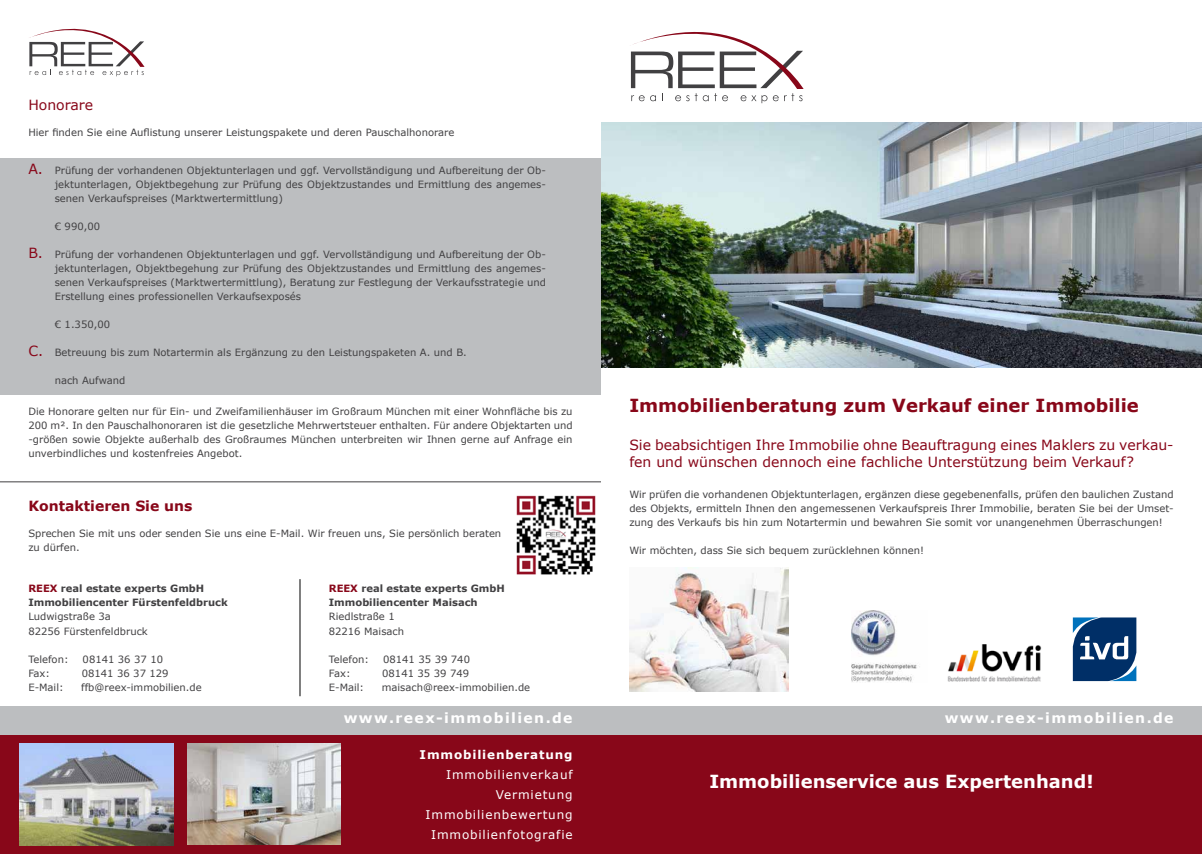
<style>
.page{position:relative;width:1202px;height:854px;background:#fff}
.page>*{position:absolute;margin:0;border:0;box-sizing:border-box;transform-origin:0 0}
.t1{font:700 18px "Verdana";color:#880719}
.t2{font:700 18px "Verdana";color:#fff}
.t3{font:14px/16.8px "Verdana";color:#880719}
.t4{font:700 14px "Verdana";letter-spacing:.1em;color:#fff}
.t5{font:700 14px "Verdana";color:#880719}
.t6{font:12px/20.1px "Verdana";letter-spacing:.07em;color:#fff;text-align:right}
.t7{font:700 12px "Verdana";letter-spacing:.07em;color:#fff}
.t8{font:10px/14px "Verdana";color:#414042;text-align:justify}
.t9{font:700 10px/14px "Verdana";color:#414042}
.s1{color:#880719}
</style>
<div class="page">
<svg style="left:630px;top:31px;width:174px;height:72px"></svg>
<svg style="left:1073px;top:617px;width:63px;height:63px"></svg>
<img style="left:947px;top:644px;width:95px;height:38px">
<img style="left:851px;top:610px;width:66px;height:72px">
<hr style="left:299px;top:579px;width:1px;height:117px;background:#000">
<svg style="left:29px;top:28px;width:116px;height:48px"></svg>
<hr style="left:0;top:481px;width:601px;height:1px;background:#414042">
<div style="left:0;top:734px;width:1202px;height:119px;background:#880719"></div>
<div style="left:0;top:706px;width:1202px;height:28px;background:#bcbec0"></div>
<img style="left:601px;top:122px;width:601px;height:245px">
<img style="left:630px;top:567px;width:158px;height:124px">
<div style="left:0;top:158px;width:601px;height:236px;background:#bcbec0"></div>
<img style="left:20px;top:743px;width:153px;height:102px">
<img style="left:187px;top:743px;width:153px;height:101px">
<img style="left:516px;top:495px;width:80px;height:80px">
<h2 class="t3" style="left:28px;top:96px;width:66px">Honorare</h2>
<p class="t8" style="left:28px;top:125px;width:428px">Hier finden Sie eine Auflistung unserer Leistungspakete und deren Pauschalhonorare</p>
<h2 class="t3" style="left:28px;top:161px;width:16px">A.</h2>
<h2 class="t3" style="left:28px;top:245px;width:16px">B.</h2>
<h2 class="t3" style="left:28px;top:343px;width:16px">C.</h2>
<p class="t8" style="left:55px;top:163px;width:493px">Prüfung der vorhandenen Objektunterlagen und ggf. Vervollständigung und Aufbereitung der Ob&shy;jektunterlagen, Objektbegehung zur Prüfung des Objektzustandes und Ermittlung des angemes&shy;senen Verkaufspreises (Marktwertermittlung)</p>
<p class="t8" style="left:55px;top:219px;width:47px">€ 990,00</p>
<p class="t8" style="left:55px;top:247px;width:493px">Prüfung der vorhandenen Objektunterlagen und ggf. Vervollständigung und Aufbereitung der Ob&shy;jektunterlagen, Objektbegehung zur Prüfung des Objektzustandes und Ermittlung des angemes&shy;senen Verkaufspreises (Marktwertermittlung), Beratung zur Festlegung der Verkaufsstrategie und Erstellung eines professionellen Verkaufsexposés</p>
<p class="t8" style="left:55px;top:317px;width:57px">€ 1.350,00</p>
<p class="t8" style="left:55px;top:345px;width:413px">Betreuung bis zum Notartermin als Ergänzung zu den Leistungspaketen A. und B.</p>
<p class="t8" style="left:55px;top:373px;width:72px">nach Aufwand</p>
<h1 class="t1" style="left:629px;top:392px;width:511px">Immobilienberatung zum Verkauf einer Immobilie</h1>
<h2 class="t3" style="left:629px;top:436px;width:546px">Sie beabsichtigen Ihre Immobilie ohne Beauftragung eines Maklers zu verkau&shy;fen und wünschen dennoch eine fachliche Unterstützung beim Verkauf?</h2>
<p class="t8" style="left:629px;top:487px;width:546px">Wir prüfen die vorhandenen Objektunterlagen, ergänzen diese gegebenenfalls, prüfen den baulichen Zustand des Objekts, ermitteln Ihnen den angemessenen Verkaufspreis Ihrer Immobilie, beraten Sie bei der Umset&shy;zung des Verkaufs bis hin zum Notartermin und bewahren Sie somit vor unangenehmen Überraschungen!</p>
<p class="t8" style="left:629px;top:543px;width:296px">Wir möchten, dass Sie sich bequem zurücklehnen können!</p>
<p class="t8" style="left:28px;top:404px;width:546px">Die Honorare gelten nur für Ein- und Zweifamilienhäuser im Großraum München mit einer Wohnfläche bis zu 200 m². In den Pauschalhonoraren ist die gesetzliche Mehrwertsteuer enthalten. Für andere Objektarten und -größen sowie Objekte außerhalb des Großraumes München unterbreiten wir Ihnen gerne auf Anfrage ein unverbindliches und kostenfreies Angebot.</p>
<h2 class="t5" style="left:28px;top:496px;width:166px">Kontaktieren Sie uns</h2>
<p class="t8" style="left:28px;top:526px;width:474px">Sprechen Sie mit uns oder senden Sie uns eine E-Mail. Wir freuen uns, Sie persönlich beraten zu dürfen.</p>
<p class="t9" style="left:28px;top:581px;width:201px"><span class="s1">REEX</span> real estate experts GmbH<br>Immobiliencenter Fürstenfeldbruck</p>
<p class="t8" style="left:28px;top:609px;width:121px">Ludwigstraße 3a<br>82256 Fürstenfeldbruck</p>
<p class="t8" style="left:28px;top:651px;width:42px">Telefon:</p>
<p class="t8" style="left:83px;top:651px;width:82px">08141 36 37 10</p>
<p class="t8" style="left:28px;top:665px;width:23px">Fax:</p>
<p class="t8" style="left:82px;top:665px;width:88px">08141 36 37 129</p>
<p class="t8" style="left:28px;top:679px;width:37px">E-Mail:</p>
<p class="t8" style="left:81px;top:679px;width:122px">ffb@reex-immobilien.de</p>
<p class="t9" style="left:329px;top:581px;width:177px"><span class="s1">REEX</span> real estate experts GmbH<br>Immobiliencenter Maisach</p>
<p class="t8" style="left:329px;top:609px;width:77px">Riedlstraße 1<br>82216 Maisach</p>
<p class="t8" style="left:329px;top:651px;width:42px">Telefon:</p>
<p class="t8" style="left:383px;top:651px;width:88px">08141 35 39 740</p>
<p class="t8" style="left:329px;top:665px;width:23px">Fax:</p>
<p class="t8" style="left:382px;top:665px;width:88px">08141 35 39 749</p>
<p class="t8" style="left:329px;top:679px;width:37px">E-Mail:</p>
<p class="t8" style="left:382px;top:679px;width:150px">maisach@reex-immobilien.de</p>
<h2 class="t4" style="left:344px;top:708px;width:230px">www.reex-immobilien.de</h2>
<h2 class="t4" style="left:945px;top:708px;width:230px">www.reex-immobilien.de</h2>
<p class="t7" style="left:420px;top:745px;width:154px">Immobilienberatung</p>
<p class="t6" style="left:426px;top:764px;width:149px">Immobilienverkauf<br>Vermietung<br>Immobilienbewertung<br>Immobilienfotografie</p>
<h1 class="t2" style="left:709px;top:768px;width:386px">Immobilienservice aus Expertenhand!</h1>
</div>
